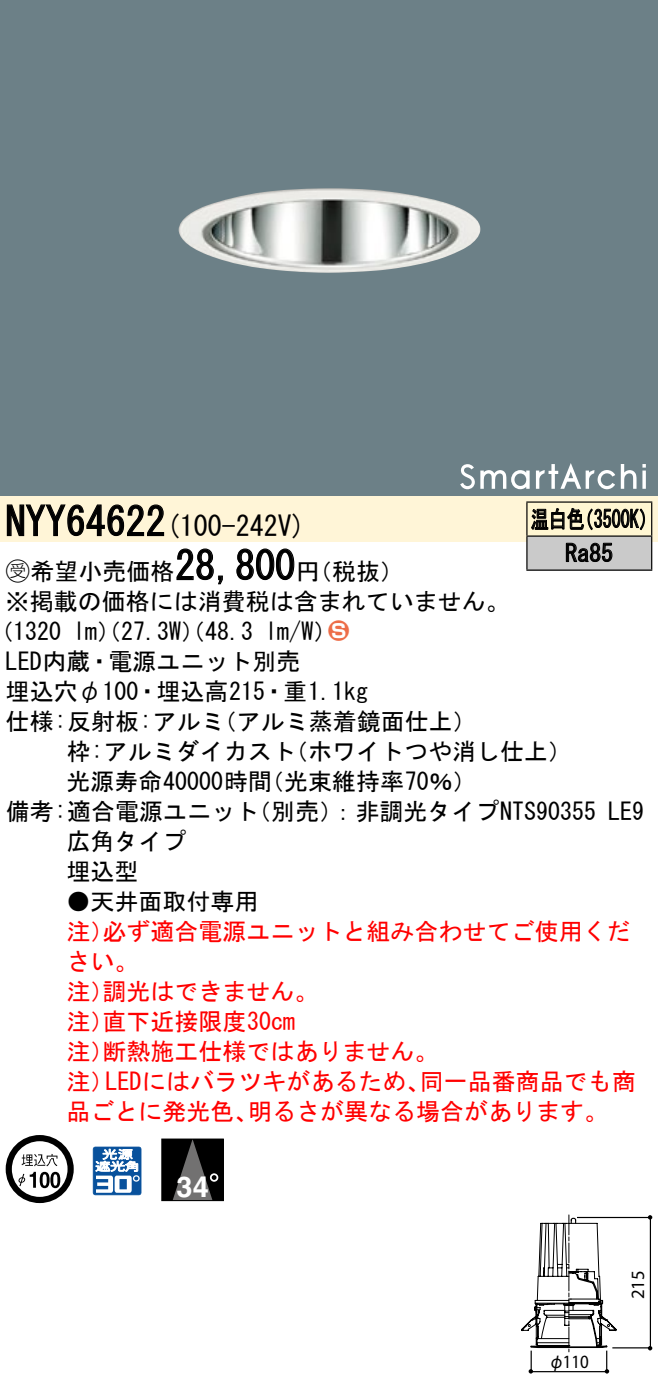
<style>
.page{position:relative;width:658px;height:1394px;background:#fff}
.page>*{position:absolute;margin:0;border:0;box-sizing:border-box;transform-origin:0 0}
.t1{font:40px "MS Gothic";color:#000}
.t2{font:700 28.8px "Helvetica LT Std";color:#fff}
.t3{font:28px "MS Gothic";color:#000}
.t4{font:24px/30px "MS Gothic";color:#000}
.t5{font:24px/30px "MS Gothic";color:#f00}
.t6{font:24px/34px "MS Gothic";color:#000;scale:.75 1}
.t7{font:24px "Ford Classification 1";color:#ed6d48}
.t8{font:18.8px "ITC Avant Garde Std";color:#000;scale:.9 1}
.t9{font:18.8px "ITC Avant Garde Std";color:#000}
.s1{font-family:"Ford Classification 1"}
.s2{color:#fff}
.s3{font-family:"Gothic BBB Pro Medium 90 pv RKSJ H"}
</style>
<div class="page">
<div style="left:0;top:0;width:658px;height:462px;background:#6c8087"></div>
<img style="left:179px;top:188px;width:302px;height:85px">
<div style="left:0;top:462px;width:658px;height:34px;background:#6c8087"></div>
<svg style="left:642px;top:470px;width:4px;height:19px"></svg>
<svg style="left:642px;top:464px;width:4px;height:3px"></svg>
<svg style="left:460px;top:464px;width:69px;height:25px"></svg>
<svg style="left:536px;top:463px;width:100px;height:26px"></svg>
<div style="left:0;top:496px;width:658px;height:45px;background:#fff5d7"></div>
<svg style="left:6px;top:504px;width:159px;height:32px"></svg>
<svg style="left:176px;top:548px;width:47px;height:37px"></svg>
<svg style="left:236px;top:548px;width:59px;height:32px"></svg>
<svg style="left:6px;top:1135px;width:68px;height:68px"></svg>
<svg style="left:40px;top:1171px;width:10px;height:17px"></svg>
<svg style="left:50px;top:1171px;width:10px;height:17px"></svg>
<svg style="left:93px;top:1146px;width:48px;height:49px"></svg>
<div style="left:162px;top:1139px;width:61px;height:61px;background:#000"></div>
<div style="left:161px;top:1139px;width:63px;height:62px;border:1px solid #000"></div>
<svg style="left:172px;top:1139px;width:44px;height:61px"></svg>
<svg style="left:210px;top:1173px;width:8px;height:8px"></svg>
<div style="left:527px;top:502px;width:124px;height:34px;background:#fff6d2"></div>
<div style="left:527px;top:536px;width:124px;height:34px;background:#cacaca"></div>
<hr style="left:526px;top:501px;width:126px;height:2px;background:#000">
<hr style="left:526px;top:502px;width:1px;height:33px;background:#000">
<hr style="left:651px;top:502px;width:1px;height:33px;background:#000">
<hr style="left:526px;top:535px;width:126px;height:2px;background:#000">
<hr style="left:526px;top:537px;width:1px;height:32px;background:#000">
<hr style="left:651px;top:537px;width:1px;height:32px;background:#000">
<hr style="left:526px;top:569px;width:126px;height:2px;background:#000">
<svg style="left:531px;top:508px;width:114px;height:23px"></svg>
<svg style="left:565px;top:542px;width:47px;height:20px"></svg>
<div style="left:530px;top:1350px;width:77px;height:22px;border:1px solid #000"></div>
<svg style="left:521px;top:1214px;width:131px;height:137px"></svg>
<h1 class="t1" style="left:6px;top:501px;width:162px">NYY64622</h1>
<p class="t3" style="left:166px;top:512px;width:141px">(100-242 (V</p>
<h1 class="t1" style="left:175px;top:545px;width:121px">28,800</h1>
<p class="t4" style="left:6px;top:556px;width:505px"><span class="s1">B</span>希望小売価格<br>※掲載の価格には消費税は含まれていません。</p>
<p class="t7" style="left:328px;top:619px;width:22px">2<span class="s2">3</span></p>
<p class="t4" style="left:296px;top:556px;width:109px">（円税抜(</p>
<p class="t4" style="left:265px;top:616px;width:73px">l m (W/</p>
<p class="t4" style="left:-11px;top:616px;width:74px">（1320</p>
<p class="t4" style="left:6px;top:646px;width:296px">LED内蔵・電源ユニット別売</p>
<p class="t4" style="left:6px;top:676px;width:364px">埋込穴φ100・埋込高215・重1.1kg</p>
<p class="t4" style="left:213px;top:706px;width:266px">（アルミ蒸着鏡面仕上(</p>
<p class="t4" style="left:73px;top:616px;width:182px">lm）（27.3 ）（W 48.3</p>
<p class="t4" style="left:6px;top:706px;width:220px">仕様:反射板:アルミ</p>
<p class="t6" style="left:565px;top:502px;width:65px;text-indent:-34px">温白色<br>Ra85</p>
<p class="t6" style="left:575px;top:502px;width:109px">（3500 (K</p>
<p class="t4" style="left:260px;top:736px;width:218px;text-indent:-193px">枠:アルミダイカスト<br>（光束維持率70％(</p>
<p class="t4" style="left:284px;top:736px;width:289px">（ホワイトつや消し仕上(</p>
<p class="t4" style="left:66px;top:766px;width:207px">光源寿命40000時間</p>
<p class="t4" style="left:247px;top:796px;width:350px">（別売：）非調光タイプNTS90355</p>
<p class="t4" style="left:66px;top:796px;width:194px;text-indent:-61px">備考:適合電源ユニット広角タイプ<br>埋込型</p>
<p class="t4" style="left:66px;top:886px;width:193px">●天井面取付専用</p>
<p class="t5" style="left:102px;top:916px;width:529px">必ず適合電源ユニットと組み合わせてご使用くだ</p>
<p class="t4" style="left:608px;top:796px;width:37px">LE9</p>
<p class="t5" style="left:66px;top:916px;width:49px">注）</p>
<p class="t5" style="left:66px;top:946px;width:73px">さい。</p>
<p class="t5" style="left:102px;top:976px;width:217px">調光はできません。</p>
<p class="t5" style="left:102px;top:976px;width:194px;text-indent:-36px">注）<br>直下近接限度30cm</p>
<p class="t5" style="left:102px;top:1006px;width:337px;text-indent:-36px">注）<br>断熱施工仕様ではありません。</p>
<p class="t5" style="left:66px;top:1036px;width:49px">注）</p>
<p class="t5" style="left:66px;top:1066px;width:49px">注）</p>
<p class="t5" style="left:105px;top:1066px;width:326px">LEDにはバラツキがあるため、</p>
<p class="t5" style="left:420px;top:1066px;width:217px">同一品番商品でも商</p>
<p class="t5" style="left:66px;top:1096px;width:193px">品ごとに発光色、</p>
<p class="t5" style="left:248px;top:1096px;width:362px">明るさが異なる場合があります。</p>
<p class="t2" style="left:177px;top:1169px;width:34px">34</p>
<p class="t8" style="left:548px;top:1349px;width:47px"><span class="s3">φ</span>110</p>
<p class="t9" style="left:626px;top:1299px;width:30px;rotate:-90deg">215</p>
</div>
